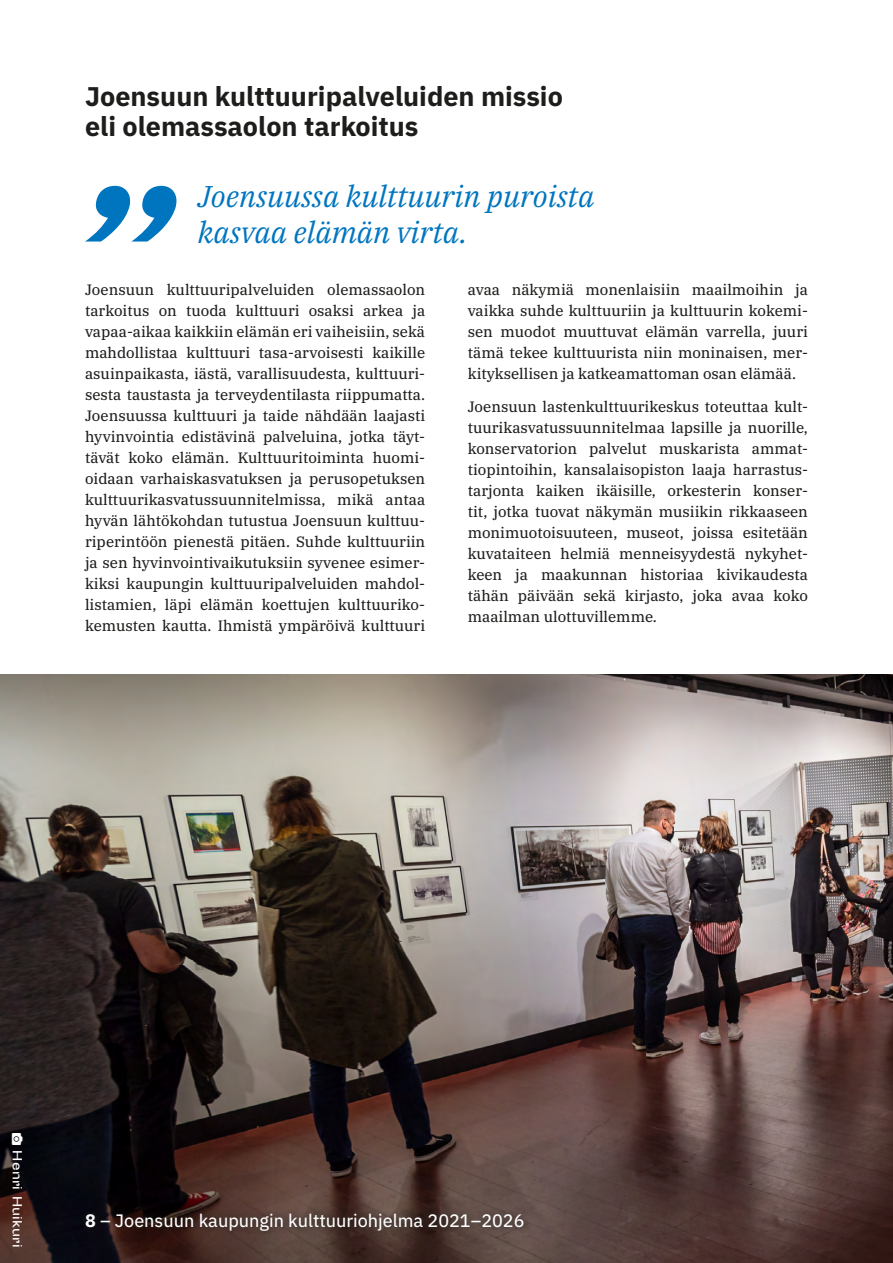
<style>
.page{position:relative;width:893px;height:1263px;background:#fff}
.page>*{position:absolute;margin:0;border:0;box-sizing:border-box;transform-origin:0 0}
.Nosto{font:italic 30px/36px "IBM Plex Serif";color:#0075bf}
.Otsikko_2{font:700 27px/30px "IBM Plex Sans";color:#1d1d1b}
.t1{font:18px "IBM Plex Sans Text";color:#fff}
.Leipis{font:15px/21px "IBM Plex Serif Text";color:#1d1d1b;text-align:justify}
._03_Kuvaaja_kirjoitt{font:12px "Sporting Grotesque";letter-spacing:.02em;color:#fff}
.s1{font-family:"IBM Plex Sans";font-weight:700}
</style>
<div class="page">
<svg style="left:85px;top:186px;width:91px;height:56px"></svg>
<img style="left:0;top:674px;width:893px;height:589px">
<div style="left:78px;top:1206px;width:453px;height:33px;background:#1d1d1b;opacity:.8"></div>
<svg style="left:12px;top:1133px;width:11px;height:12px"></svg>
<h3 class="Otsikko_2" style="left:85px;top:79px;width:479px">Joensuun kulttuuripalveluiden missio eli olemassaolon tarkoitus</h3>
<p class="Nosto" style="left:198px;top:176px;width:398px">Joensuussa kulttuurin puroista kasvaa elämän virta.</p>
<p class="Leipis" style="left:85px;top:278px;width:342px">Joensuun kulttuuripalveluiden olemassaolon tarkoitus on tuoda kulttuuri osaksi arkea ja vapaa-aikaa kaikkiin elämän eri vaiheisiin, sekä mahdollistaa kulttuuri tasa-arvoisesti kaikille asuinpaikasta, iästä, varallisuudesta, kulttuuri&shy;sesta taustasta ja terveydentilasta riippumatta.<br>Joensuussa kulttuuri ja taide nähdään laajasti hyvinvointia edistävinä palveluina, jotka täyt&shy;tävät koko elämän. Kulttuuritoiminta huomi&shy;oidaan varhaiskasvatuksen ja perusopetuksen kulttuurikasvatussuunnitelmissa, mikä antaa hyvän lähtökohdan tutustua Joensuun kulttuu&shy;riperintöön pienestä pitäen. Suhde kulttuuriin ja sen hyvinvointivaikutuksiin syvenee esimer&shy;kiksi kaupungin kulttuuripalveluiden mahdol&shy;listamien, läpi elämän koettujen kulttuuriko&shy;kemusten kautta. Ihmistä ympäröivä kulttuuri</p>
<p class="Leipis" style="left:468px;top:278px;width:342px">avaa näkymiä monenlaisiin maailmoihin ja vaikka suhde kulttuuriin ja kulttuurin kokemi&shy;sen muodot muuttuvat elämän varrella, juuri tämä tekee kulttuurista niin moninaisen, mer&shy;kityksellisen ja katkeamattoman osan elämää.</p>
<p class="Leipis" style="left:468px;top:395px;width:342px">Joensuun lastenkulttuurikeskus toteuttaa kult&shy;tuurikasvatussuunnitelmaa lapsille ja nuorille, konservatorion palvelut muskarista ammat&shy;tiopintoihin, kansalaisopiston laaja harrastus&shy;tarjonta kaiken ikäisille, orkesterin konser&shy;tit, jotka tuovat näkymän musiikin rikkaaseen monimuotoisuuteen, museot, joissa esitetään kuvataiteen helmiä menneisyydestä nykyhet&shy;keen ja maakunnan historiaa kivikaudesta tähän päivään sekä kirjasto, joka avaa koko maailman ulottuvillemme.</p>
<p class="_03_Kuvaaja_kirjoitt" style="left:24px;top:1150px;width:98px;rotate:90deg">Henri Huikuri</p>
<p class="t1" style="left:85px;top:1207px;width:441px"><span class="s1">8</span> – Joensuun kaupungin kulttuuriohjelma 2021–2026</p>
</div>
